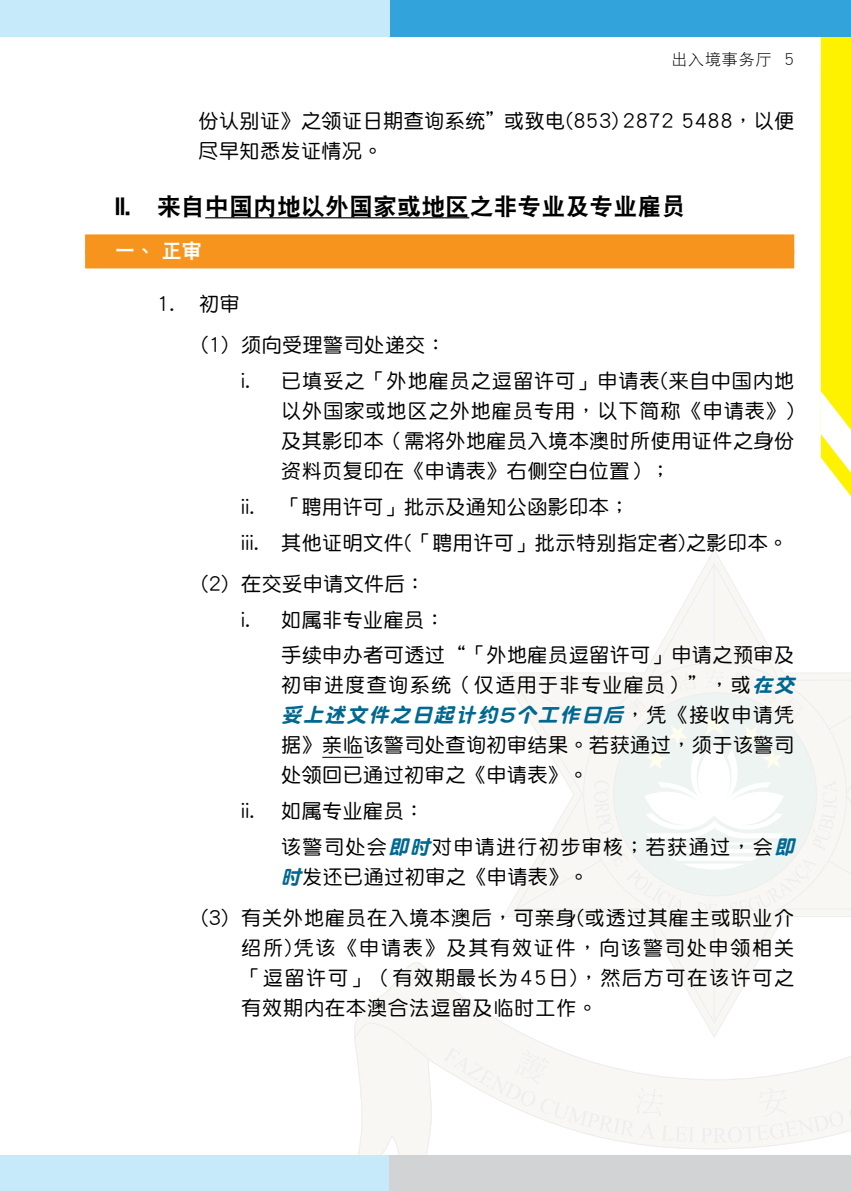
<style>
.page{position:relative;width:851px;height:1191px;background:#fff}
.page>*{position:absolute;margin:0;border:0;box-sizing:border-box;transform-origin:0 0}
.t1{font:24px "DF Hei GB5 HK W9";color:#000}
.t2{font:20px/30px "DF Yuan GB5 HK W5";letter-spacing:.025em;color:#000}
.t3{font:20px/35.6px "DF Yuan GB5 HK W5";letter-spacing:.07em;color:#000}
.t4{font:20px/41.4px "DF Yuan GB5 HK W5";letter-spacing:.05em;color:#000}
.t5{font:italic 20px "DF Yuan GB5 HK W9";color:#006891}
.t6{font:20px "DF Hei GB5 HK W9";color:#fff}
.t7{font:16px "DF Hei GB5 HK W3";letter-spacing:.05em;color:#000}
.s1{font-family:"DF Yuan GB5 HK W9";font-style:italic;color:#006891}
.s2{font-family:"DF Yuan GB5 HK W5";font-style:normal;color:#000}
</style>
<div class="page">
<svg style="left:512px;top:562px;width:338px;height:398px"></svg>
<svg style="left:356px;top:960px;width:443px;height:195px"></svg>
<svg style="left:354px;top:1022px;width:496px;height:120px"></svg>
<div style="left:583px;top:663px;width:263px;height:262px;background:#f8f7f4;border-radius:50%"></div>
<svg style="left:594px;top:669px;width:242px;height:248px"></svg>
<svg style="left:820px;top:37px;width:30px;height:458px;background:#fff432"></svg>
<div style="left:389px;top:0;width:461px;height:37px;background:#33a3dc"></div>
<div style="left:0;top:0;width:389px;height:37px;background:#c7eafb"></div>
<div style="left:388px;top:1155px;width:462px;height:36px;background:#d1d3d4"></div>
<div style="left:0;top:1155px;width:388px;height:36px;background:#c7eafb"></div>
<hr style="left:205px;top:217px;width:264px;height:1px;background:#000">
<div style="left:85px;top:234px;width:709px;height:20px;background:#f7941d"></div>
<div style="left:85px;top:250px;width:709px;height:18px;background:#f7941d"></div>
<hr style="left:322px;top:757px;width:41px;height:1px;background:#000">
<p class="t7" style="left:671px;top:50px;width:124px">出入境事務廳 5</p>
<p class="t2" style="left:198px;top:106px;width:597px">份認別證》之領證日期查詢系統”或致電(853) 2872 5488，以便儘早知悉發證情況。</p>
<p class="t1" style="left:115px;top:194px;width:572px">II. 來自中國內地以外國家或地區之非專業及專業僱員</p>
<p class="t6" style="left:115px;top:240px;width:88px">一、正審</p>
<p class="t2" style="left:201px;top:283px;width:246px;line-height:41.4px;text-indent:-44px">1. 初審<br>(1) 須向受理警司處遞交：</p>
<p class="t2" style="left:281px;top:366px;width:514px;text-align:justify;text-indent:-40px">i. 已填妥之「外地僱員之逗留許可」申請表(來自中國內地以外國家或地區之外地僱員專用，以下簡稱《申請表》)及其影印本（需將外地僱員入境本澳時所使用證件之身份資料頁複印在《申請表》右側空白位置）；</p>
<p class="t2" style="left:241px;top:488px;width:548px;line-height:35.6px">ii. 「聘用許可」批示及通知公函影印本；<br>iii. 其他證明文件(「聘用許可」批示特別指定者)之影印本。</p>
<p class="t2" style="left:201px;top:568px;width:225px">(2) 在交妥申請文件後：</p>
<p class="t2" style="left:241px;top:604px;width:205px">i. 如屬非專業僱員：</p>
<p class="t2" style="left:281px;top:640px;width:514px">手續申辦者可透過“「外地僱員逗留許可」申請之預審及</p>
<p class="t3" style="left:281px;top:667px;width:519px">初審進度查詢系統（僅適用於非專業僱員）”，或<span class="s1">在交</span></p>
<p class="t5" style="left:281px;top:704px;width:514px">妥上述文件之日起計約5個工作日後<span class="s2">，憑《接收申請憑</span></p>
<p class="t2" style="left:281px;top:730px;width:514px">據》親臨該警司處查詢初審結果。若獲通過，須於該警司處領回已通過初審之《申請表》。</p>
<p class="t3" style="left:281px;top:792px;width:519px;text-indent:-40px">ii. 如屬專業僱員：<br>該警司處會<span class="s1">即時</span>對申請進行初步審核；若獲通過，會<span class="s1">即</span></p>
<p class="t4" style="left:201px;top:855px;width:594px;text-indent:80px"><span class="s1">時</span>發還已通過初審之《申請表》。<br>(3) 有關外地僱員在入境本澳後，可親身(或透過其僱主或職業介</p>
<p class="t2" style="left:241px;top:932px;width:554px;text-align:justify">紹所)憑該《申請表》及其有效證件，向該警司處申領相關「逗留許可」（有效期最長為45日)，然後方可在該許可之有效期內在本澳合法逗留及臨時工作。</p>
</div>
